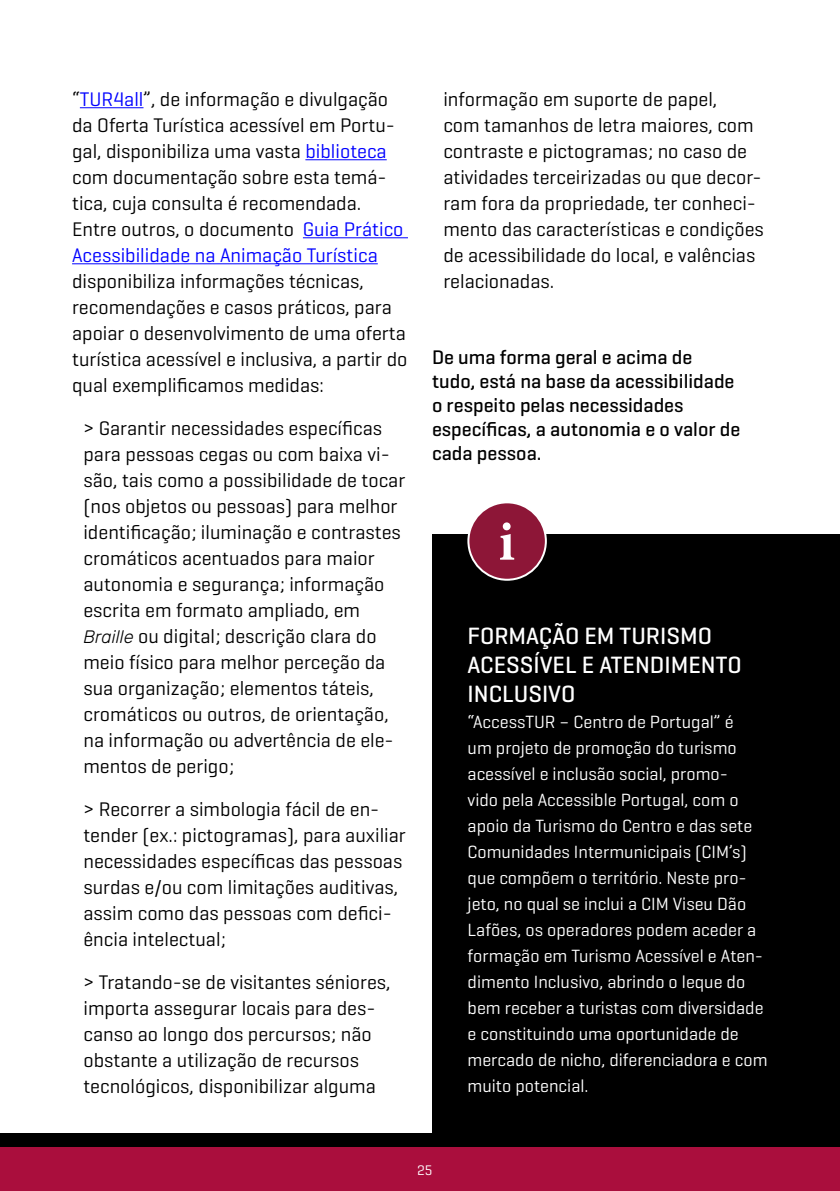
<style>
.page{position:relative;width:840px;height:1191px;background:#fff}
.page>*{position:absolute;margin:0;border:0;box-sizing:border-box;transform-origin:0 0}
.t1{font:500 24px/28.8px "Geogrotesque";color:#fff}
.t2{font:20px/26px "Geogrotesque";color:#000}
.t3{font:500 20px/24px "Geogrotesque";color:#000}
.t4{font:18px/26px "Geogrotesque";color:#fff}
.t5{font:14px "Geogrotesque";color:#fff}
.s1{color:#00f}
.s2{font-family:"Rubik";font-weight:300;font-style:italic;font-size:18px}
</style>
<div class="page">
<div style="left:0;top:1133px;width:839px;height:58px;background:#000"></div>
<div style="left:0;top:1147px;width:839px;height:44px;background:#aa0e3d"></div>
<hr style="left:80px;top:107px;width:63px;height:1px;background:#00f">
<hr style="left:305px;top:159px;width:81px;height:1px;background:#00f">
<hr style="left:303px;top:237px;width:105px;height:1px;background:#00f">
<hr style="left:72px;top:263px;width:305px;height:1px;background:#00f">
<div style="left:432px;top:534px;width:407px;height:599px;background:#000"></div>
<svg style="left:468px;top:502px;width:77px;height:78px;background:#992f4d"></svg>
<div style="left:467px;top:501px;width:79px;height:80px;border:2px solid #fff;border-radius:50%"></div>
<div style="left:475px;top:510px;width:63px;height:62px;background:#8d1637;border-radius:50%"></div>
<svg style="left:500px;top:522px;width:14px;height:37px"></svg>
<p class="t2" style="left:72px;top:85px;width:333px">“<span class="s1">TUR4all</span>”, de informação e divulgação da Oferta Turística acessível em Portu&shy;gal, disponibiliza uma vasta <span class="s1">biblioteca </span>com documentação sobre esta temá&shy;tica, cuja consulta é recomendada.<br>Entre outros, o documento <span class="s1">Guia Prático Acessibilidade na Animação Turística</span></p>
<p class="t2" style="left:72px;top:267px;width:336px">disponibiliza informações técnicas, recomendações e casos práticos, para apoiar o desenvolvimento de uma oferta turística acessível e inclusiva, a partir do qual exemplificamos medidas:</p>
<p class="t2" style="left:83px;top:414px;width:323px">&gt; Garantir necessidades específicas para pessoas cegas ou com baixa vi&shy;são, tais como a possibilidade de tocar (nos objetos ou pessoas) para melhor identificação; iluminação e contrastes cromáticos acentuados para maior autonomia e segurança; informação escrita em formato ampliado, em <span class="s2">Braille</span> ou digital; descrição clara do meio físico para melhor perceção da sua organização; elementos táteis, cromáticos ou outros, de orientação, na informação ou advertência de ele&shy;mentos de perigo;</p>
<p class="t2" style="left:83px;top:795px;width:324px">&gt; Recorrer a simbologia fácil de en&shy;tender (ex.: pictogramas), para auxiliar necessidades específicas das pessoas surdas e/ou com limitações auditivas, assim como das pessoas com defici&shy;ência intelectual;</p>
<p class="t2" style="left:83px;top:968px;width:308px">&gt; Tratando-se de visitantes séniores, importa assegurar locais para des&shy;canso ao longo dos percursos; não obstante a utilização de recursos tecnológicos, disponibilizar alguma</p>
<p class="t2" style="left:443px;top:85px;width:322px">informação em suporte de papel,<br>com tamanhos de letra maiores, com contraste e pictogramas; no caso de atividades terceirizadas ou que decor&shy;ram fora da propriedade, ter conheci&shy;mento das características e condições de acessibilidade do local, e valências relacionadas.</p>
<p class="t3" style="left:432px;top:344px;width:309px">De uma forma geral e acima de tudo, está na base da acessibilidade o respeito pelas necessidades específicas, a autonomia e o valor de cada pessoa.</p>
<p class="t1" style="left:467px;top:621px;width:275px">FORMAÇÃO EM TURISMO<br>ACESSÍVEL E ATENDIMENTO<br>INCLUSIVO</p>
<p class="t4" style="left:467px;top:708px;width:301px">“AccessTUR – Centro de Portugal” é<br>um projeto de promoção do turismo acessível e inclusão social, promo-<br>vido pela Accessible Portugal, com o apoio da Turismo do Centro e das sete Comunidades Intermunicipais (CIM’s) que compõem o território. Neste pro&shy;jeto, no qual se inclui a CIM Viseu Dão Lafões, os operadores podem aceder a formação em Turismo Acessível e Aten&shy;dimento Inclusivo, abrindo o leque do bem receber a turistas com diversidade e constituindo uma oportunidade de mercado de nicho, diferenciadora e com muito potencial.</p>
<p class="t5" style="left:417px;top:1161px;width:17px">25</p>
</div>
